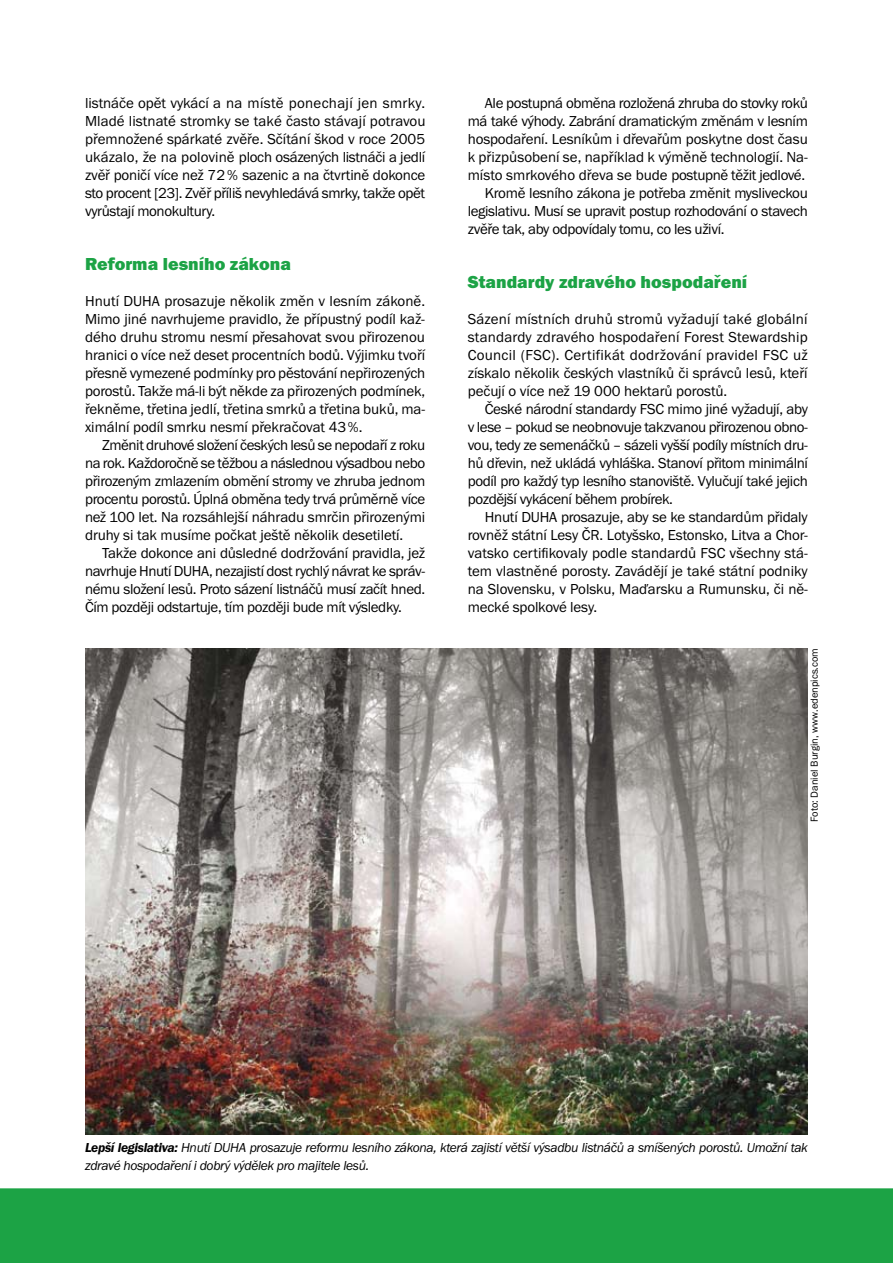
<style>
.page{position:relative;width:893px;height:1263px;background:#fff}
.page>*{position:absolute;margin:0;border:0;box-sizing:border-box;transform-origin:0 0}
.t1{font:18px "Franklin Got Itc TOT Hea";color:#1ca345}
.t2{font:15px/18px "Franklin Got Itc TOT Boo";letter-spacing:-.02em;color:#000;text-align:justify}
.t3{font:15px "Franklin Got Itc TOT Boo";color:#000}
.t4{font:13.5px/18px "Franklin Got Itc TOT Boo Ita";letter-spacing:-.025em;color:#000}
.t5{font:10.5px "Franklin Got Itc TOT Boo";color:#000}
.s1{font-family:"Franklin Got Itc TOT Dem Ita"}
</style>
<div class="page">
<div style="left:0;top:1188px;width:893px;height:75px;background:#1ca345"></div>
<img style="left:85px;top:649px;width:723px;height:485px">
<p class="t2" style="left:85px;top:94px;width:342px">listnáče opět vykácí a na místě ponechají jen smrky.<br>Mladé listnaté stromky se také často stávají potravou přemnožené spárkaté zvěře. Sčítání škod v roce 2005 ukázalo, že na polovině ploch osázených listnáči a jedlí zvěř poničí více než 72% sazenic a na čtvrtině dokonce sto procent [23]. Zvěř příliš nevyhledává smrky, takže opět vyrůstají monokultury.</p>
<p class="t1" style="left:85px;top:254px;width:207px">Reforma lesního zákona</p>
<p class="t2" style="left:85px;top:292px;width:342px">Hnutí DUHA prosazuje několik změn v lesním zákoně.<br>Mimo jiné navrhujeme pravidlo, že přípustný podíl kaž&shy;dého druhu stromu nesmí přesahovat svou přirozenou hranici o více než deset procentních bodů. Výjimku tvoří přesně vymezené podmínky pro pěstování nepřirozených porostů. Takže má-li být někde za přirozených podmínek, řekněme, třetina jedlí, třetina smrků a třetina buků, ma&shy;ximální podíl smrku nesmí překračovat 43%.</p>
<p class="t2" style="left:85px;top:436px;width:342px;text-indent:17px">Změnit druhové složení českých lesů se nepodaří z roku na rok. Každoročně se těžbou a následnou výsadbou nebo přirozeným zmlazením obmění stromy ve zhruba jednom procentu porostů. Úplná obměna tedy trvá průměrně více než 100 let. Na rozsáhlejší náhradu smrčin přirozenými druhy si tak musíme počkat ještě několik desetiletí.</p>
<p class="t2" style="left:85px;top:544px;width:342px;text-indent:17px">Takže dokonce ani důsledné dodržování pravidla, jež navrhuje Hnutí DUHA, nezajistí dost rychlý návrat ke správ&shy;nému složení lesů. Proto sázení listnáčů musí začít hned.<br>Čím později odstartuje, tím později bude mít výsledky.</p>
<p class="t2" style="left:485px;top:94px;width:325px">Ale postupná obměna rozložená zhruba do stovky roků</p>
<p class="t2" style="left:468px;top:112px;width:342px">má také výhody. Zabrání dramatickým změnám v lesním</p>
<p class="t2" style="left:468px;top:130px;width:342px">hospodaření. Lesníkům i dřevařům poskytne dost času</p>
<p class="t3" style="left:468px;top:149px;width:342px">k přizpůsobení se, například k výměně technologií. Na-</p>
<p class="t2" style="left:468px;top:166px;width:339px">místo smrkového dřeva se bude postupně těžit jedlové.</p>
<p class="t2" style="left:485px;top:184px;width:325px">Kromě lesního zákona je potřeba změnit mysliveckou</p>
<p class="t2" style="left:468px;top:202px;width:342px">legislativu. Musí se upravit postup rozhodování o stavech</p>
<p class="t2" style="left:468px;top:220px;width:258px">zvěře tak, aby odpovídaly tomu, co les uživí.</p>
<p class="t1" style="left:468px;top:272px;width:281px">Standardy zdravého hospodaření</p>
<p class="t2" style="left:468px;top:310px;width:342px">Sázení místních druhů stromů vyžadují také globální standardy zdravého hospodaření Forest Stewardship Council (FSC). Certifikát dodržování pravidel FSC už získalo několik českých vlastníků či správců lesů, kteří pečují o více než 19 000 hektarů porostů.</p>
<p class="t2" style="left:468px;top:400px;width:342px;text-indent:17px">České národní standardy FSC mimo jiné vyžadují, aby v lese – pokud se neobnovuje takzvanou přirozenou obno&shy;vou, tedy ze semenáčků – sázeli vyšší podíly místních dru&shy;hů dřevin, než ukládá vyhláška. Stanoví přitom minimální podíl pro každý typ lesního stanoviště. Vylučují také jejich pozdější vykácení během probírek.</p>
<p class="t2" style="left:468px;top:508px;width:342px;text-indent:17px">Hnutí DUHA prosazuje, aby se ke standardům přidaly rovněž státní Lesy ČR. Lotyšsko, Estonsko, Litva a Chor&shy;vatsko certifikovaly podle standardů FSC všechny stá&shy;tem vlastněné porosty. Zavádějí je také státní podniky na Slovensku, v Polsku, Maďarsku a Rumunsku, či ně&shy;mecké spolkové lesy.</p>
<p class="t5" style="left:809px;top:822px;width:175px;rotate:-90deg">Foto: Daniel Burgin, www.edenpics.com</p>
<p class="t4" style="left:85px;top:1139px;width:724px"><span class="s1">Lepší legislativa:</span> Hnutí DUHA prosazuje reformu lesního zákona, která zajistí větší výsadbu listnáčů a smíšených porostů. Umožní tak zdravé hospodaření i dobrý výdělek pro majitele lesů.</p>
</div>
